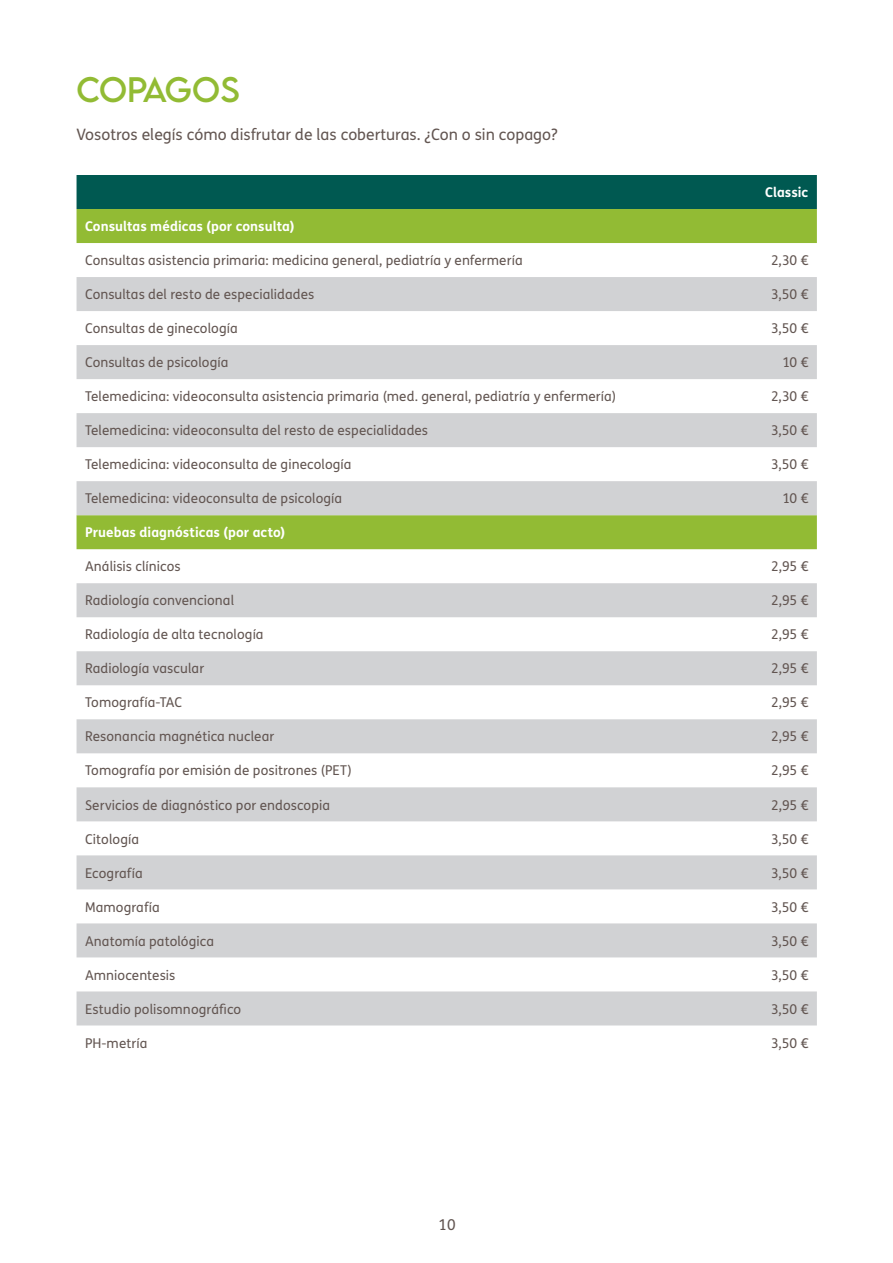
<style>
.page{position:relative;width:893px;height:1263px;background:#fff}
.page>*{position:absolute;margin:0;border:0;box-sizing:border-box;transform-origin:0 0}
.t1{font:31.5px "LEMONMILK Pro FTR";letter-spacing:-.01em;color:#92bb34}
.t2{font:15.75px "FS Me";color:#625551}
.t3{font:15px "FS Me";color:#625551}
.t4{font:13.5px "FS Me";letter-spacing:.005em;color:#625551}
.t5{font:700 13.5px "FS Me";letter-spacing:.005em;color:#fff}
</style>
<div class="page">
<div style="left:77px;top:175px;width:740px;height:34px;background:#005951"></div>
<div style="left:77px;top:209px;width:740px;height:34px;background:#92bb34"></div>
<div style="left:77px;top:277px;width:740px;height:34px;background:#d1d2d4"></div>
<svg style="left:77px;top:345px;width:740px;height:680px;fill:#d1d2d4"></svg>
<h1 class="t1" style="left:77px;top:69px;width:165px">COPAGOS</h1>
<p class="t2" style="left:77px;top:124px;width:483px">Vosotros elegís cómo disfrutar de las coberturas. ¿Con o sin copago?</p>
<p class="t5" style="left:765px;top:182px;width:45px">Classic</p>
<p class="t5" style="left:85px;top:216px;width:211px">Consultas médicas (por consulta)</p>
<p class="t4" style="left:85px;top:251px;width:439px">Consultas asistencia primaria: medicina general, pediatría y enfermería</p>
<p class="t4" style="left:771px;top:251px;width:39px">2,30 €</p>
<p class="t4" style="left:85px;top:285px;width:231px">Consultas del resto de especialidades</p>
<p class="t4" style="left:771px;top:285px;width:39px">3,50 €</p>
<p class="t4" style="left:85px;top:319px;width:154px">Consultas de ginecología</p>
<p class="t4" style="left:771px;top:319px;width:39px">3,50 €</p>
<p class="t4" style="left:85px;top:353px;width:145px">Consultas de psicología</p>
<p class="t4" style="left:782px;top:353px;width:27px">10 €</p>
<p class="t4" style="left:85px;top:387px;width:533px">Telemedicina: videoconsulta asistencia primaria (med. general, pediatría y enfermería)</p>
<p class="t4" style="left:771px;top:387px;width:39px">2,30 €</p>
<p class="t4" style="left:85px;top:421px;width:345px">Telemedicina: videoconsulta del resto de especialidades</p>
<p class="t4" style="left:771px;top:421px;width:39px">3,50 €</p>
<p class="t4" style="left:85px;top:455px;width:268px">Telemedicina: videoconsulta de ginecología</p>
<p class="t4" style="left:771px;top:455px;width:39px">3,50 €</p>
<p class="t4" style="left:85px;top:489px;width:259px">Telemedicina: videoconsulta de psicología</p>
<p class="t4" style="left:782px;top:489px;width:27px">10 €</p>
<p class="t5" style="left:85px;top:522px;width:202px">Pruebas diagnósticas (por acto)</p>
<p class="t4" style="left:85px;top:557px;width:97px">Análisis clínicos</p>
<p class="t4" style="left:771px;top:557px;width:39px">2,95 €</p>
<p class="t4" style="left:85px;top:591px;width:151px">Radiología convencional</p>
<p class="t4" style="left:771px;top:591px;width:39px">2,95 €</p>
<p class="t4" style="left:85px;top:625px;width:180px">Radiología de alta tecnología</p>
<p class="t4" style="left:771px;top:625px;width:39px">2,95 €</p>
<p class="t4" style="left:85px;top:659px;width:121px">Radiología vascular</p>
<p class="t4" style="left:771px;top:659px;width:39px">2,95 €</p>
<p class="t4" style="left:85px;top:693px;width:99px">Tomografía-TAC</p>
<p class="t4" style="left:771px;top:693px;width:39px">2,95 €</p>
<p class="t4" style="left:85px;top:727px;width:191px">Resonancia magnética nuclear</p>
<p class="t4" style="left:771px;top:727px;width:39px">2,95 €</p>
<p class="t4" style="left:85px;top:761px;width:268px">Tomografía por emisión de positrones (PET)</p>
<p class="t4" style="left:771px;top:761px;width:39px">2,95 €</p>
<p class="t4" style="left:85px;top:795px;width:247px">Servicios de diagnóstico por endoscopia</p>
<p class="t4" style="left:771px;top:795px;width:39px">2,95 €</p>
<p class="t4" style="left:85px;top:829px;width:56px">Citología</p>
<p class="t4" style="left:771px;top:829px;width:39px">3,50 €</p>
<p class="t4" style="left:85px;top:863px;width:59px">Ecografía</p>
<p class="t4" style="left:771px;top:863px;width:39px">3,50 €</p>
<p class="t4" style="left:85px;top:897px;width:76px">Mamografía</p>
<p class="t4" style="left:771px;top:897px;width:39px">3,50 €</p>
<p class="t4" style="left:85px;top:931px;width:131px">Anatomía patológica</p>
<p class="t4" style="left:771px;top:931px;width:39px">3,50 €</p>
<p class="t4" style="left:85px;top:965px;width:92px">Amniocentesis</p>
<p class="t4" style="left:771px;top:965px;width:39px">3,50 €</p>
<p class="t4" style="left:85px;top:999px;width:158px">Estudio polisomnográfico</p>
<p class="t4" style="left:771px;top:999px;width:39px">3,50 €</p>
<p class="t4" style="left:85px;top:1034px;width:64px">PH-metría</p>
<p class="t4" style="left:771px;top:1034px;width:39px">3,50 €</p>
<p class="t3" style="left:439px;top:1215px;width:19px">10</p>
</div>
